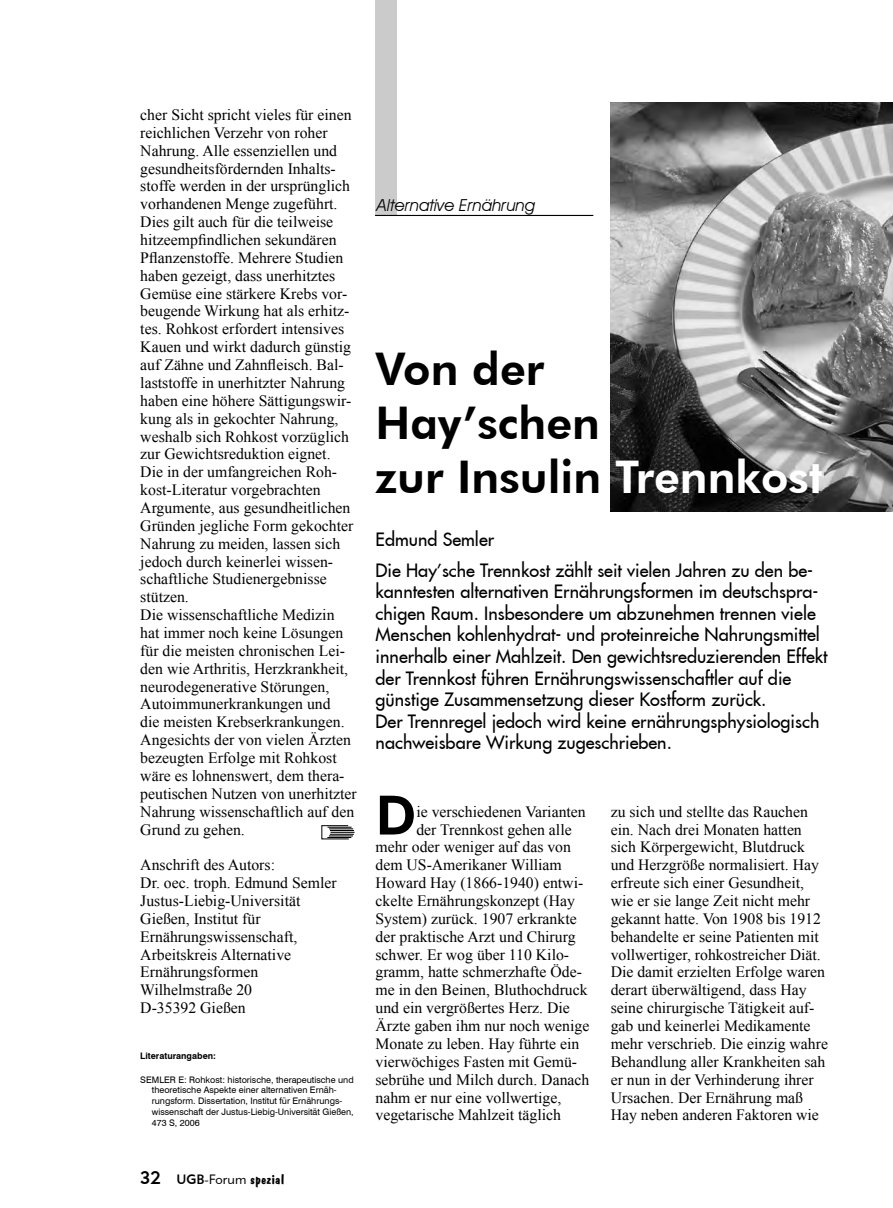
<style>
.page{position:relative;width:893px;height:1208px;background:#fff}
.page>*{position:absolute;margin:0;border:0;box-sizing:border-box;transform-origin:0 0}
.Body_Text{font:800 54.3px "Futura BT";color:#000}
.Headline_2{font:800 45px/54px "Futura BT";color:#000}
.Einleitung{font:18px/21.6px "Fujiyama 2 Plain";color:#000}
.Autor{font:18px "Fujiyama 2 Plain";color:#000}
.t1{font:italic 16.5px "Avant Garde IT Cby BT";color:#000}
.Body_Text-2{font:15.75px/17.9px "Times New Roman";color:#000}
.t2{font:700 13.5px "Dawn Castle";color:#000}
.Literatur_Body{font:9px/10.9px "Swiss 721 BT";color:#000}
.Literatur_Titel{font:700 9px "Swiss 721 BT";color:#000}
.s1{font-family:"Geometric 415 BT Medium A";font-weight:400;font-size:18px}
.s2{font-family:"Geometric 415 BT Medium A";font-weight:400}
.s3{font-family:"Geometric 415 BT Lite A";font-weight:400}
.s4{color:#fff}
</style>
<div class="page">
<div style="left:375px;top:0;width:21px;height:215px;background:#cbcbcb"></div>
<hr style="left:375px;top:215px;width:218px;height:1px;background:#000">
<img style="left:611px;top:102px;width:282px;height:409px">
<svg style="left:322px;top:825px;width:33px;height:14px"></svg>
<p class="Body_Text-2" style="left:140px;top:105px;width:218px">cher Sicht spricht vieles für einen reichlichen Verzehr von roher<br>Nahrung. Alle essenziellen und gesundheitsfördernden Inhalts&shy;stoffe werden in der ursprünglich vorhandenen Menge zugeführt.<br>Dies gilt auch für die teilweise hitzeempfindlichen sekundären<br>Pflanzenstoffe. Mehrere Studien haben gezeigt, dass unerhitztes<br>Gemüse eine stärkere Krebs vor&shy;beugende Wirkung hat als erhitz&shy;tes. Rohkost erfordert intensives<br>Kauen und wirkt dadurch günstig auf Zähne und Zahnfleisch. Bal&shy;laststoffe in unerhitzter Nahrung haben eine höhere Sättigungswir&shy;kung als in gekochter Nahrung, weshalb sich Rohkost vorzüglich zur Gewichtsreduktion eignet.<br>Die in der umfangreichen Roh&shy;kost-Literatur vorgebrachten<br>Argumente, aus gesundheitlichen<br>Gründen jegliche Form gekochter<br>Nahrung zu meiden, lassen sich jedoch durch keinerlei wissen&shy;schaftliche Studienergebnisse stützen.<br>Die wissenschaftliche Medizin hat immer noch keine Lösungen für die meisten chronischen Lei&shy;den wie Arthritis, Herzkrankheit, neurodegenerative Störungen,<br>Autoimmunerkrankungen und<br>die meisten Krebserkrankungen.<br>Angesichts der von vielen Ärzten bezeugten Erfolge mit Rohkost wäre es lohnenswert, dem thera&shy;peutischen Nutzen von unerhitzter<br>Nahrung wissenschaftlich auf den<br>Grund zu gehen.</p>
<p class="Body_Text-2" style="left:140px;top:856px;width:198px">Anschrift des Autors:<br>Dr. oec. troph. Edmund Semler<br>Justus-Liebig-Universität<br>Gießen, Institut für<br>Ernährungswissenschaft,<br>Arbeitskreis Alternative<br>Ernährungsformen<br>Wilhelmstraße 20<br>D-35392 Gießen</p>
<p class="Literatur_Titel" style="left:140px;top:1050px;width:77px">Literaturangaben:</p>
<p class="Literatur_Body" style="left:152px;top:1073px;width:203px;text-indent:-11px">SEMLER E: Rohkost: historische, therapeutische und theoretische Aspekte einer alternativen Ernäh&shy;rungsform. Dissertation, Institut für Ernährungs&shy;wissenschaft der Justus-Liebig-Universität Gießen, 473 S, 2006</p>
<p class="t2" style="left:140px;top:1171px;width:146px"><span class="s1">32</span> <span class="s2">UGB</span><span class="s3">-Forum</span> spezial</p>
<p class="t1" style="left:377px;top:195px;width:160px">Alternative Ernährung</p>
<p class="Headline_2" style="left:376px;top:342px;width:449px">Von der<br>Hay’schen<br>zur Insulin <span class="s4">Trennkost</span></p>
<p class="Autor" style="left:376px;top:528px;width:120px">Edmund Semler</p>
<p class="Einleitung" style="left:376px;top:559px;width:453px">Die Hay’sche Trennkost zählt seit vielen Jahren zu den be&shy;kanntesten alternativen Ernährungsformen im deutschspra&shy;chigen Raum. Insbesondere um abzunehmen trennen viele Menschen kohlenhydrat- und proteinreiche Nahrungsmittel innerhalb einer Mahlzeit. Den gewichtsreduzierenden Effekt der Trennkost führen Ernährungswissenschaftler auf die günstige Zusammensetzung dieser Kostform zurück.<br>Der Trennregel jedoch wird keine ernährungsphysiologisch nachweisbare Wirkung zugeschrieben.</p>
<p class="Body_Text" style="left:375px;top:782px;width:42px">D</p>
<p class="Body_Text-2" style="left:416px;top:802px;width:171px">ie verschiedenen Varianten</p>
<p class="Body_Text-2" style="left:416px;top:820px;width:157px">der Trennkost gehen alle</p>
<p class="Body_Text-2" style="left:375px;top:838px;width:197px">mehr oder weniger auf das von</p>
<p class="Body_Text-2" style="left:375px;top:856px;width:188px">dem US-Amerikaner William</p>
<p class="Body_Text-2" style="left:375px;top:873px;width:209px">Howard Hay (1866-1940) entwi-</p>
<p class="Body_Text-2" style="left:375px;top:891px;width:201px">ckelte Ernährungskonzept (Hay</p>
<p class="Body_Text-2" style="left:375px;top:909px;width:203px">System) zurück. 1907 erkrankte</p>
<p class="Body_Text-2" style="left:375px;top:927px;width:202px">der praktische Arzt und Chirurg</p>
<p class="Body_Text-2" style="left:375px;top:945px;width:195px">schwer. Er wog über 110 Kilo-</p>
<p class="Body_Text-2" style="left:375px;top:963px;width:208px">gramm, hatte schmerzhafte Öde-</p>
<p class="Body_Text-2" style="left:375px;top:981px;width:214px">me in den Beinen, Bluthochdruck</p>
<p class="Body_Text-2" style="left:375px;top:998px;width:196px">und ein vergrößertes Herz. Die</p>
<p class="Body_Text-2" style="left:375px;top:1016px;width:215px">Ärzte gaben ihm nur noch wenige</p>
<p class="Body_Text-2" style="left:375px;top:1034px;width:205px">Monate zu leben. Hay führte ein</p>
<p class="Body_Text-2" style="left:375px;top:1052px;width:203px">vierwöchiges Fasten mit Gemü-</p>
<p class="Body_Text-2" style="left:375px;top:1070px;width:215px">sebrühe und Milch durch. Danach</p>
<p class="Body_Text-2" style="left:375px;top:1088px;width:187px">nahm er nur eine vollwertige,</p>
<p class="Body_Text-2" style="left:375px;top:1106px;width:187px">vegetarische Mahlzeit täglich</p>
<p class="Body_Text-2" style="left:611px;top:802px;width:219px">zu sich und stellte das Rauchen ein. Nach drei Monaten hatten sich Körpergewicht, Blutdruck und Herzgröße normalisiert. Hay erfreute sich einer Gesundheit, wie er sie lange Zeit nicht mehr gekannt hatte. Von 1908 bis 1912 behandelte er seine Patienten mit vollwertiger, rohkostreicher Diät.<br>Die damit erzielten Erfolge waren derart überwältigend, dass Hay seine chirurgische Tätigkeit auf&shy;gab und keinerlei Medikamente mehr verschrieb. Die einzig wahre<br>Behandlung aller Krankheiten sah er nun in der Verhinderung ihrer<br>Ursachen. Der Ernährung maß<br>Hay neben anderen Faktoren wie</p>
</div>
